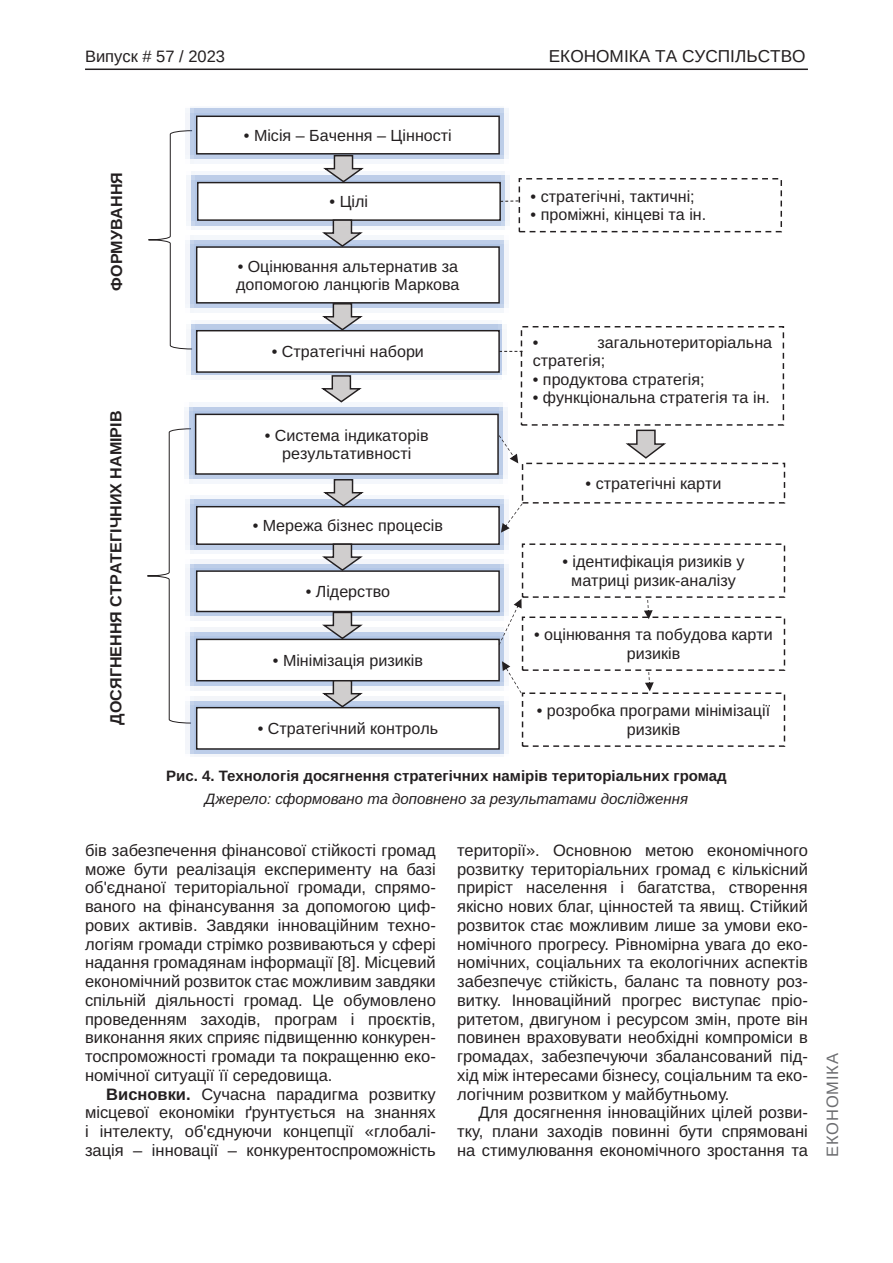
<style>
.page{position:relative;width:893px;height:1263px;background:#fff}
.page>*{position:absolute;margin:0;border:0;box-sizing:border-box;transform-origin:0 0}
.t1{font:17.25px "Arimo";color:#231f20}
.Текст_основной_G{font:16.5px/18.8px "Arimo";color:#231f20;text-align:justify}
.t2{font:16.5px "Arimo";color:#231f20}
.t3{font:16.5px "Arimo";letter-spacing:.05em;color:#6c6d70}
.t4{font:16.05px/18.6px "Arimo Roman";color:#231f20;text-align:center}
.t5{font:700 16.05px "Arimo";color:#231f20}
.Рисунок_N{font:700 15px "Arimo";color:#231f20}
.Джерело{font:italic 15px "Arimo";color:#231f20}
.s1{font-weight:700}
</style>
<div class="page">
<hr style="left:85px;top:69px;width:723px;height:1px;background:#231f20">
<svg style="left:148px;top:130px;width:35px;height:220px"></svg>
<img style="left:181px;top:107px;width:328px;height:60px">
<div style="left:197px;top:116px;width:302px;height:38px;background:#fff"></div>
<div style="left:196px;top:116px;width:304px;height:39px;border:1px solid #231f20"></div>
<img style="left:182px;top:167px;width:328px;height:64px">
<div style="left:198px;top:183px;width:302px;height:37px;background:#fff"></div>
<div style="left:197px;top:182px;width:304px;height:39px;border:1px solid #231f20"></div>
<svg style="left:323px;top:154px;width:43px;height:29px"></svg>
<img style="left:181px;top:231px;width:328px;height:85px">
<div style="left:197px;top:247px;width:302px;height:56px;background:#fff"></div>
<div style="left:196px;top:246px;width:304px;height:58px;border:1px solid #231f20"></div>
<svg style="left:322px;top:219px;width:43px;height:29px"></svg>
<img style="left:183px;top:324px;width:328px;height:51px">
<div style="left:197px;top:331px;width:302px;height:41px;background:#fff"></div>
<div style="left:196px;top:330px;width:304px;height:43px;border:1px solid #231f20"></div>
<svg style="left:322px;top:302px;width:43px;height:29px"></svg>
<div style="left:519px;top:178px;width:263px;height:54px;border:1px dashed #231f20"></div>
<svg style="left:499px;top:200px;width:22px;height:2px"></svg>
<div style="left:521px;top:326px;width:263px;height:100px;border:1px dashed #231f20"></div>
<img style="left:522px;top:333px;width:261px;height:86px">
<svg style="left:499px;top:351px;width:23px;height:1px"></svg>
<svg style="left:147px;top:428px;width:34px;height:296px"></svg>
<img style="left:180px;top:402px;width:328px;height:85px">
<div style="left:196px;top:414px;width:302px;height:60px;background:#fff"></div>
<div style="left:195px;top:414px;width:304px;height:61px;border:1px solid #231f20"></div>
<img style="left:185px;top:495px;width:324px;height:59px">
<div style="left:197px;top:507px;width:302px;height:37px;background:#fff"></div>
<div style="left:196px;top:506px;width:304px;height:39px;border:1px solid #231f20"></div>
<svg style="left:323px;top:478px;width:43px;height:29px"></svg>
<img style="left:185px;top:559px;width:324px;height:132px">
<div style="left:197px;top:571px;width:302px;height:40px;background:#fff"></div>
<div style="left:196px;top:570px;width:304px;height:42px;border:1px solid #231f20"></div>
<svg style="left:322px;top:543px;width:43px;height:29px"></svg>
<div style="left:197px;top:639px;width:302px;height:42px;background:#fff"></div>
<div style="left:196px;top:639px;width:304px;height:42px;border:1px solid #231f20"></div>
<svg style="left:322px;top:611px;width:43px;height:29px"></svg>
<svg style="left:321px;top:374px;width:43px;height:29px"></svg>
<img style="left:181px;top:696px;width:328px;height:61px">
<div style="left:197px;top:708px;width:302px;height:41px;background:#fff"></div>
<div style="left:196px;top:707px;width:304px;height:43px;border:1px solid #231f20"></div>
<svg style="left:322px;top:679px;width:43px;height:29px"></svg>
<div style="left:522px;top:463px;width:263px;height:41px;border:1px dashed #231f20"></div>
<img style="left:523px;top:469px;width:261px;height:28px">
<svg style="left:499px;top:435px;width:19px;height:28px"></svg>
<svg style="left:501px;top:504px;width:21px;height:29px"></svg>
<div style="left:522px;top:543px;width:263px;height:55px;border:1px dashed #231f20"></div>
<img style="left:523px;top:550px;width:261px;height:41px">
<div style="left:522px;top:616px;width:263px;height:55px;border:1px dashed #231f20"></div>
<img style="left:523px;top:623px;width:261px;height:41px">
<div style="left:522px;top:692px;width:263px;height:55px;border:1px dashed #231f20"></div>
<img style="left:523px;top:699px;width:261px;height:41px">
<svg style="left:502px;top:661px;width:19px;height:32px"></svg>
<svg style="left:499px;top:599px;width:23px;height:46px"></svg>
<svg style="left:626px;top:429px;width:40px;height:30px"></svg>
<svg style="left:644px;top:600px;width:9px;height:19px"></svg>
<svg style="left:645px;top:672px;width:9px;height:19px"></svg>
<p class="t2" style="left:85px;top:47px;width:142px">Випуск # 57 / 2023</p>
<p class="t1" style="left:549px;top:47px;width:258px">ЕКОНОМІКА ТА СУСПІЛЬСТВО</p>
<p class="t5" style="left:105px;top:291px;width:120px;rotate:-90deg">ФОРМУВАННЯ</p>
<p class="t5" style="left:105px;top:724px;width:315px;rotate:-90deg">ДОСЯГНЕННЯ СТРАТЕГІЧНИХ НАМІРІВ</p>
<p class="t4" style="left:244px;top:126px;width:209px">• Місія – Бачення – Цінності</p>
<p class="t4" style="left:330px;top:193px;width:40px">• Цілі</p>
<p class="t4" style="left:236px;top:257px;width:225px;text-align:left">• Оцінювання альтернатив за допомогою ланцюгів Маркова</p>
<p class="t4" style="left:272px;top:343px;width:154px">• Стратегічні набори</p>
<p class="t4" style="left:265px;top:426px;width:165px">• Система індикаторів результативності</p>
<p class="t4" style="left:253px;top:517px;width:192px">• Мережа бізнес процесів</p>
<p class="t4" style="left:306px;top:583px;width:86px">• Лідерство</p>
<p class="t4" style="left:273px;top:651px;width:152px">• Мінімізація ризиків</p>
<p class="t4" style="left:258px;top:720px;width:182px">• Стратегічний контроль</p>
<p class="t4" style="left:531px;top:187px;width:166px">• стратегічні, тактичні;</p>
<p class="t4" style="left:531px;top:206px;width:177px">• проміжні, кінцеві та ін.</p>
<p class="t4" style="left:533px;top:333px;width:241px;text-align:left;text-indent:65px">загальнотериторіальна стратегія;</p>
<p class="t4" style="left:533px;top:370px;width:173px">• продуктова стратегія;</p>
<p class="t4" style="left:533px;top:389px;width:239px">• функціональна стратегія та ін.</p>
<p class="t4" style="left:533px;top:333px;width:7px">•</p>
<p class="t4" style="left:586px;top:474px;width:137px">• стратегічні карти</p>
<p class="t4" style="left:562px;top:553px;width:184px">• ідентифікація ризиків у матриці ризик-аналізу</p>
<p class="t4" style="left:534px;top:626px;width:240px">• оцінювання та побудова карти ризиків</p>
<p class="t4" style="left:537px;top:702px;width:235px">• розробка програми мінімізації ризиків</p>
<p class="Рисунок_N" style="left:166px;top:765px;width:562px">Рис. 4. Технологія досягнення стратегічних намірів територіальних громад</p>
<p class="Джерело" style="left:205px;top:788px;width:485px">Джерело: сформовано та доповнено за результатами дослідження</p>
<p class="Текст_основной_G" style="left:85px;top:841px;width:352px">бів забезпечення фінансової стійкості громад може бути реалізація експерименту на базі об'єднаної територіальної громади, спрямо&shy;ваного на фінансування за допомогою циф&shy;рових активів. Завдяки інноваційним техно&shy;логіям громади стрімко розвиваються у сфері надання громадянам інформації [8]. Місцевий економічний розвиток стає можливим завдяки спільній діяльності громад. Це обумовлено проведенням заходів, програм і проєктів, виконання яких сприяє підвищенню конкурен&shy;тоспроможності громади та покращенню еко&shy;номічної ситуації її середовища.</p>
<p class="Текст_основной_G" style="left:85px;top:1085px;width:352px;text-indent:21px"><span class="s1">Висновки.</span> Сучасна парадигма розвитку місцевої економіки ґрунтується на знаннях і інтелекту, об'єднуючи концепції «глобалі&shy;зація – інновації – конкурентоспроможність</p>
<p class="Текст_основной_G" style="left:457px;top:841px;width:352px">території». Основною метою економічного розвитку територіальних громад є кількісний приріст населення і багатства, створення якісно нових благ, цінностей та явищ. Стійкий розвиток стає можливим лише за умови еко&shy;номічного прогресу. Рівномірна увага до еко&shy;номічних, соціальних та екологічних аспектів забезпечує стійкість, баланс та повноту роз&shy;витку. Інноваційний прогрес виступає пріо&shy;ритетом, двигуном і ресурсом змін, проте він повинен враховувати необхідні компроміси в громадах, забезпечуючи збалансований під&shy;хід між інтересами бізнесу, соціальним та еко&shy;логічним розвитком у майбутньому.</p>
<p class="Текст_основной_G" style="left:457px;top:1103px;width:352px;text-indent:21px">Для досягнення інноваційних цілей розви&shy;тку, плани заходів повинні бути спрямовані на стимулювання економічного зростання та</p>
<p class="t3" style="left:823px;top:1157px;width:105px;rotate:-90deg">ЕКОНОМІКА</p>
</div>
